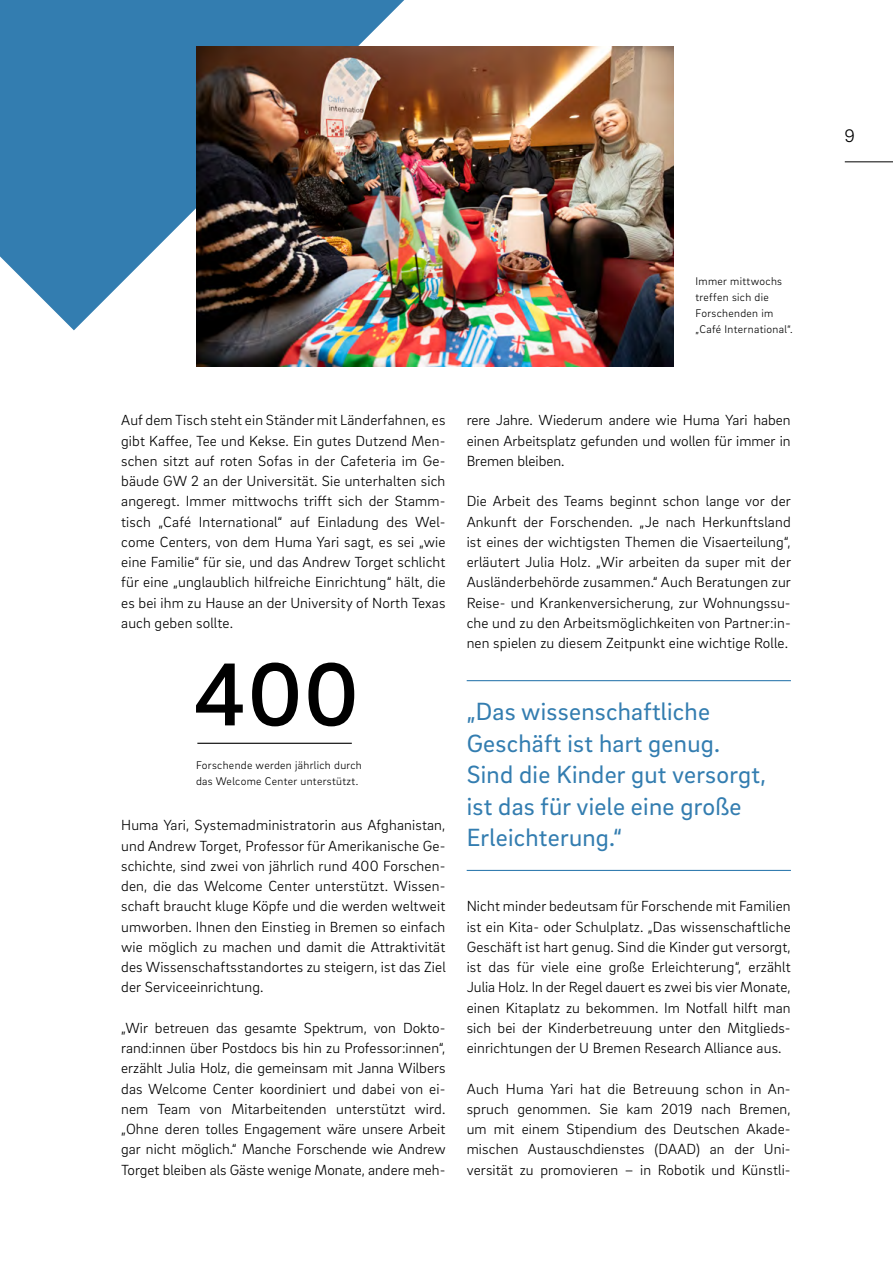
<style>
.page{position:relative;width:893px;height:1263px;background:#fff}
.page>*{position:absolute;margin:0;border:0;box-sizing:border-box;transform-origin:0 0}
.t1{font:500 91.5px "Brix Sans";color:#000}
.t2{font:25.5px/31.5px "Brix Sans";letter-spacing:.01em;color:#337db0}
.t3{font:300 18.6px "Brix Sans";color:#000}
.t4{font:300 15px/20.2px "Brix Sans";letter-spacing:.01em;color:#000;text-align:justify}
.t5{font:300 11.4px/15.8px "Brix Sans";letter-spacing:.03em;color:#000}
</style>
<div class="page">
<hr style="left:845px;top:162px;width:48px;height:1px;background:#000">
<svg style="left:0;top:0;width:404px;height:330px;background:#5190bb"></svg>
<hr style="left:467px;top:870px;width:324px;height:1px;background:#337db0">
<hr style="left:467px;top:680px;width:324px;height:1px;background:#337db0">
<hr style="left:197px;top:743px;width:155px;height:1px;background:#000">
<img style="left:196px;top:47px;width:478px;height:319px">
<p class="t3" style="left:845px;top:124px;width:12px">9</p>
<p class="t5" style="left:695px;top:273px;width:99px">Immer mittwochs treffen sich die<br>Forschenden im „Café International“.</p>
<p class="t4" style="left:121px;top:410px;width:326px">Auf dem Tisch steht ein Ständer mit Länderfahnen, es gibt Kaffee, Tee und Kekse. Ein gutes Dutzend Men&shy;schen sitzt auf roten Sofas in der Cafeteria im Ge&shy;bäude GW 2 an der Universität. Sie unterhalten sich angeregt. Immer mittwochs trifft sich der Stamm&shy;tisch „Café International“ auf Einladung des Wel&shy;come Centers, von dem Huma Yari sagt, es sei „wie eine Familie“ für sie, und das Andrew Torget schlicht für eine „unglaublich hilfreiche Einrichtung“ hält, die es bei ihm zu Hause an der University of North Texas auch geben sollte.</p>
<h1 class="t1" style="left:193px;top:635px;width:167px">400</h1>
<p class="t5" style="left:196px;top:757px;width:167px">Forschende werden jährlich durch das Welcome Center unterstützt.</p>
<p class="t4" style="left:121px;top:815px;width:326px">Huma Yari, Systemadministratorin aus Afghanistan, und Andrew Torget, Professor für Amerikanische Ge&shy;schichte, sind zwei von jährlich rund 400 Forschen&shy;den, die das Welcome Center unterstützt. Wissen&shy;schaft braucht kluge Köpfe und die werden weltweit umworben. Ihnen den Einstieg in Bremen so einfach wie möglich zu machen und damit die Attraktivität des Wissenschaftsstandortes zu steigern, ist das Ziel der Serviceeinrichtung.</p>
<p class="t4" style="left:121px;top:1017px;width:326px">„Wir betreuen das gesamte Spektrum, von Dokto&shy;rand:innen über Postdocs bis hin zu Professor:innen“, erzählt Julia Holz, die gemeinsam mit Janna Wilbers das Welcome Center koordiniert und dabei von ei&shy;nem Team von Mitarbeitenden unterstützt wird. „Ohne deren tolles Engagement wäre unsere Arbeit gar nicht möglich.“ Manche Forschende wie Andrew Torget bleiben als Gäste wenige Monate, andere meh-</p>
<p class="t4" style="left:467px;top:410px;width:326px">rere Jahre. Wiederum andere wie Huma Yari haben einen Arbeitsplatz gefunden und wollen für immer in Bremen bleiben.</p>
<p class="t4" style="left:467px;top:491px;width:326px">Die Arbeit des Teams beginnt schon lange vor der Ankunft der Forschenden. „Je nach Herkunftsland ist eines der wichtigsten Themen die Visaerteilung“, erläutert Julia Holz. „Wir arbeiten da super mit der Ausländerbehörde zusammen.“ Auch Beratungen zur Reise- und Krankenversicherung, zur Wohnungssu&shy;che und zu den Arbeitsmöglichkeiten von Partner:in&shy;nen spielen zu diesem Zeitpunkt eine wichtige Rolle.</p>
<h2 class="t2" style="left:467px;top:695px;width:301px">„Das wissenschaftliche<br>Geschäft ist hart genug.<br>Sind die Kinder gut versorgt, ist das für viele eine große<br>Erleichterung.“</h2>
<p class="t4" style="left:467px;top:896px;width:326px">Nicht minder bedeutsam für Forschende mit Familien ist ein Kita- oder Schulplatz. „Das wissenschaftliche Geschäft ist hart genug. Sind die Kinder gut versorgt, ist das für viele eine große Erleichterung“, erzählt Julia Holz. In der Regel dauert es zwei bis vier Monate, einen Kitaplatz zu bekommen. Im Notfall hilft man sich bei der Kinderbetreuung unter den Mitglieds&shy;einrichtungen der U Bremen Research Alliance aus.</p>
<p class="t4" style="left:467px;top:1078px;width:326px">Auch Huma Yari hat die Betreuung schon in An&shy;spruch genommen. Sie kam 2019 nach Bremen, um mit einem Stipendium des Deutschen Akade&shy;mischen Austauschdienstes (DAAD) an der Uni&shy;versität zu promovieren – in Robotik und Künstli-</p>
</div>
